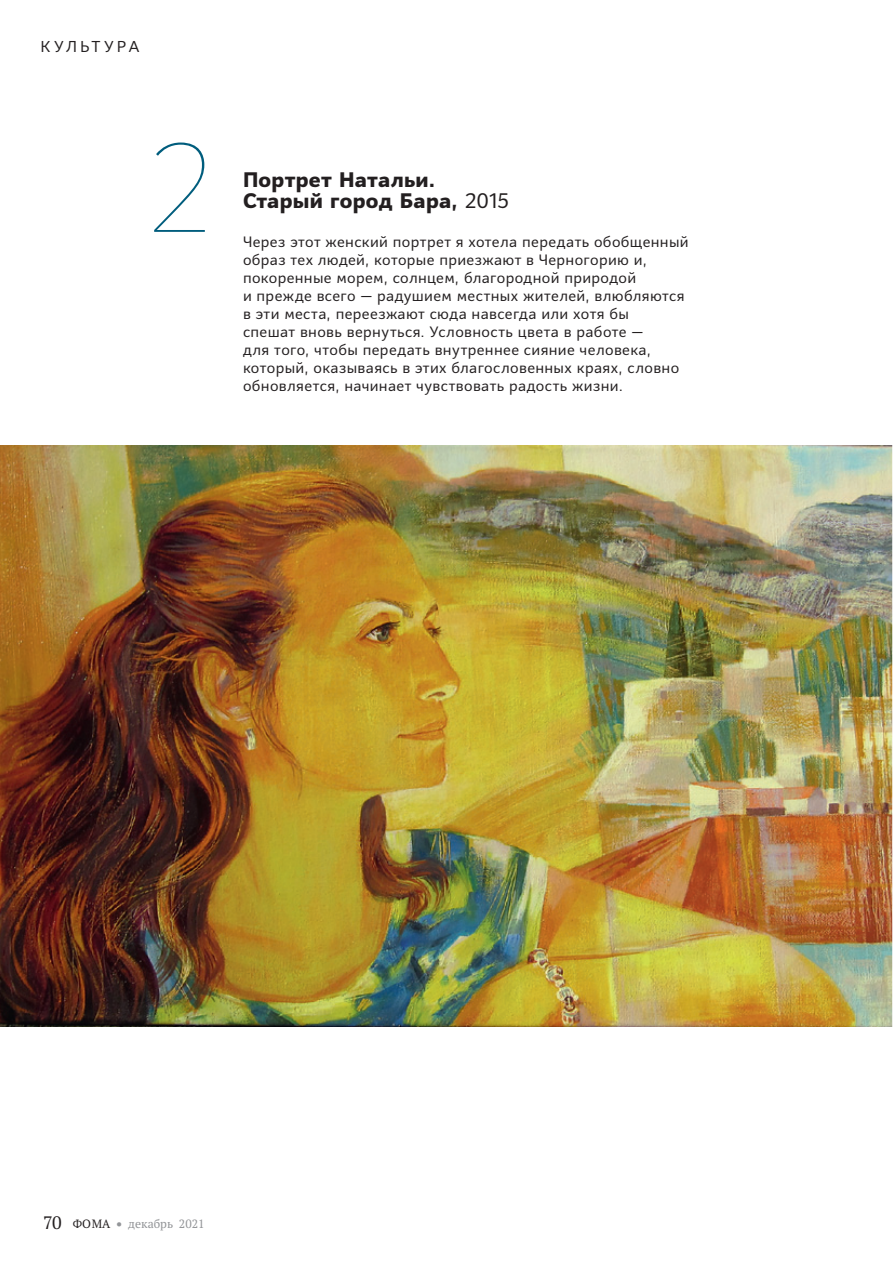
<style>
.page{position:relative;width:893px;height:1263px;background:#fff}
.page>*{position:absolute;margin:0;border:0;box-sizing:border-box;transform-origin:0 0}
.t1{font:100 126px "Mediator";color:#005d7d}
.t2{font:800 21px/21px "Mediator";letter-spacing:.01em;color:#231f20}
.t3{font:15.75px "Mediator";color:#231f20}
.t4{font:15px/18px "Mediator";letter-spacing:.025em;color:#231f20}
.t5{font:12px "PT Serif";color:#939598}
.s1{font-weight:400}
.s2{font-size:18px;color:#231f20}
.s3{color:#231f20}
.s4{font-size:15px}
</style>
<div class="page">
<img style="left:0;top:446px;width:892px;height:580px">
<p class="t3" style="left:40px;top:36px;width:88px">культура</p>
<h1 class="t1" style="left:148px;top:109px;width:69px">2</h1>
<h2 class="t2" style="left:243px;top:169px;width:268px">Портрет Натальи.<br>Старый город Бара, <span class="s1">2015</span></h2>
<p class="t4" style="left:243px;top:233px;width:447px">Через этот женский портрет я хотела передать обобщенный образ тех людей, которые приезжают в Черногорию и, покоренные морем, солнцем, благородной природой<br>и прежде всего — радушием местных жителей, влюбляются в эти места, переезжают сюда навсегда или хотя бы<br>спешат вновь вернуться. Условность цвета в работе —<br>для того, чтобы передать внутреннее сияние человека, который, оказываясь в этих благословенных краях, словно обновляется, начинает чувствовать радость жизни.</p>
<p class="t5" style="left:43px;top:1216px;width:163px"><span class="s2">70</span> <span class="s3">ФОМА</span> <span class="s4">•</span> декабрь 2021</p>
</div>
